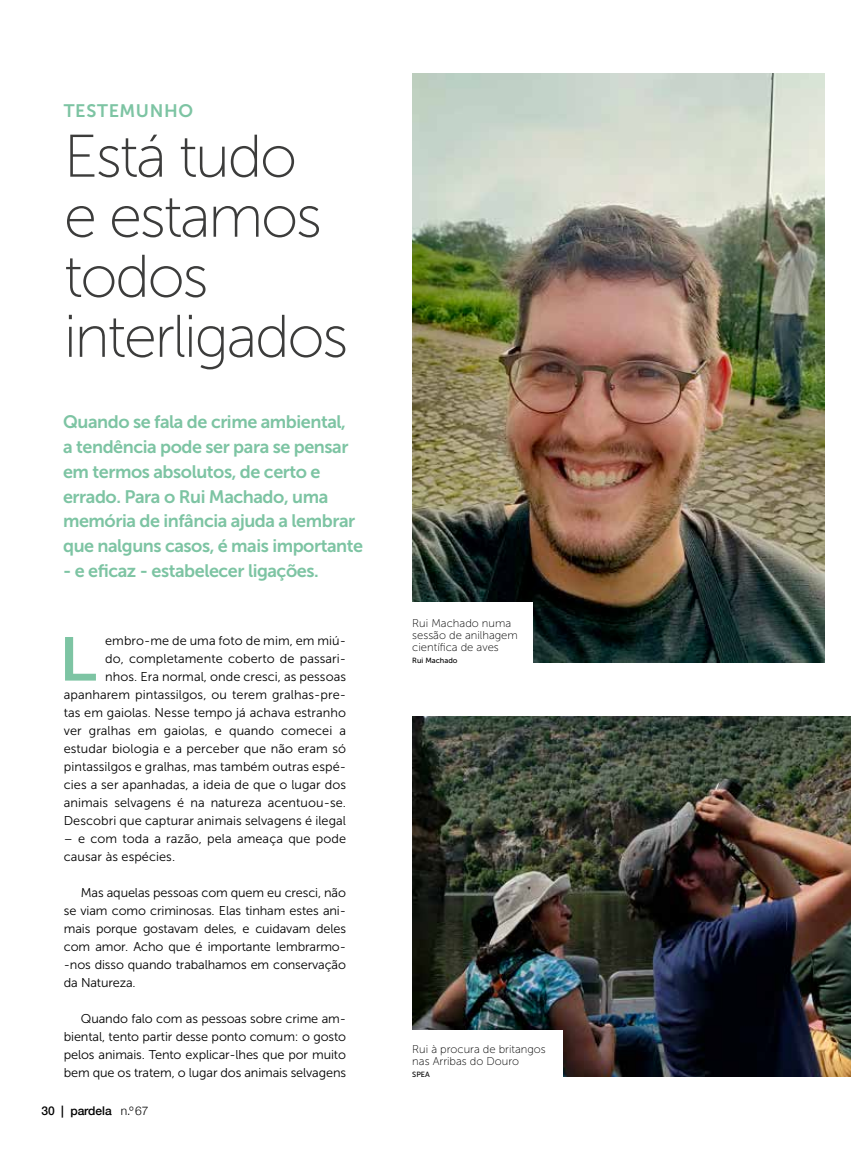
<style>
.page{position:relative;width:851px;height:1149px;background:#fff}
.page>*{position:absolute;margin:0;border:0;box-sizing:border-box;transform-origin:0 0}
.t1{font:600 62.25px "Montserrat";color:#7dc4a3}
.t2{font:60px/60px "Museo Sans 100";letter-spacing:-.04em;color:#3c3c3b}
.t3{font:18px/24.8px "Museo Sans 700";letter-spacing:-.025em;color:#7dc4a3}
.t4{font:18px "Museo Sans 700";letter-spacing:.035em;color:#7dc4a3}
.t5{font:12.75px/18px "Museo Sans 300";letter-spacing:.005em;color:#000;text-align:justify}
.t6{font:500 12px "Helvetica Neue";letter-spacing:-.005em;color:#000}
.t7{font:11.25px/12px "Museo Sans 100";color:#000}
.t8{font:7.5px "Museo Sans 500";color:#000}
.s1{font-weight:300}
</style>
<div class="page">
<img style="left:412px;top:73px;width:411px;height:589px">
<img style="left:412px;top:716px;width:438px;height:360px">
<div style="left:393px;top:1029px;width:170px;height:62px;background:#fff"></div>
<div style="left:393px;top:602px;width:140px;height:75px;background:#fff"></div>
<h3 class="t4" style="left:64px;top:100px;width:131px">TESTEMUNHO</h3>
<h2 class="t2" style="left:64px;top:127px;width:286px">Está tudo<br>e estamos todos interligados</h2>
<h3 class="t3" style="left:63px;top:409px;width:301px">Quando se fala de crime ambiental,<br>a tendência pode ser para se pensar em termos absolutos, de certo e errado. Para o Rui Machado, uma memória de infância ajuda a lembrar que nalguns casos, é mais importante</h3>
<h3 class="t3" style="left:63px;top:558px;width:257px">- e eficaz - estabelecer ligações.</h3>
<p class="t5" style="left:64px;top:631px;width:284px;text-align:right">embro-me de uma foto de mim, em miú-<br>do, completamente coberto de passari-<br>nhos. Era normal, onde cresci, as pessoas apanharem pintassilgos, ou terem gralhas-pre&shy;tas em gaiolas. Nesse tempo já achava estranho ver gralhas em gaiolas, e quando comecei a estudar biologia e a perceber que não eram só pintassilgos e gralhas, mas também outras espé&shy;cies a ser apanhadas, a ideia de que o lugar dos animais selvagens é na natureza acentuou-se.<br>Descobri que capturar animais selvagens é ilegal</p>
<p class="t5" style="left:64px;top:829px;width:284px">– e com toda a razão, pela ameaça que pode causar às espécies.</p>
<p class="t5" style="left:64px;top:883px;width:284px;text-indent:17px">Mas aquelas pessoas com quem eu cresci, não se viam como criminosas. Elas tinham estes ani&shy;mais porque gostavam deles, e cuidavam deles com amor. Acho que é importante lembrarmo--nos disso quando trabalhamos em conservação da Natureza.</p>
<p class="t5" style="left:64px;top:1009px;width:284px;text-indent:17px">Quando falo com as pessoas sobre crime am&shy;biental, tento partir desse ponto comum: o gosto pelos animais. Tento explicar-lhes que por muito bem que os tratem, o lugar dos animais selvagens</p>
<h1 class="t1" style="left:59px;top:614px;width:39px">L</h1>
<p class="t6" style="left:41px;top:1101px;width:108px">30 | pardela <span class="s1">n.º 67</span></p>
<p class="t7" style="left:412px;top:617px;width:107px">Rui Machado numa sessão de anilhagem científica de aves</p>
<p class="t8" style="left:412px;top:656px;width:47px">Rui Machado</p>
<p class="t7" style="left:412px;top:1042px;width:135px">Rui à procura de britangos nas Arribas do Douro</p>
<p class="t8" style="left:412px;top:1069px;width:19px">SPEA</p>
</div>
